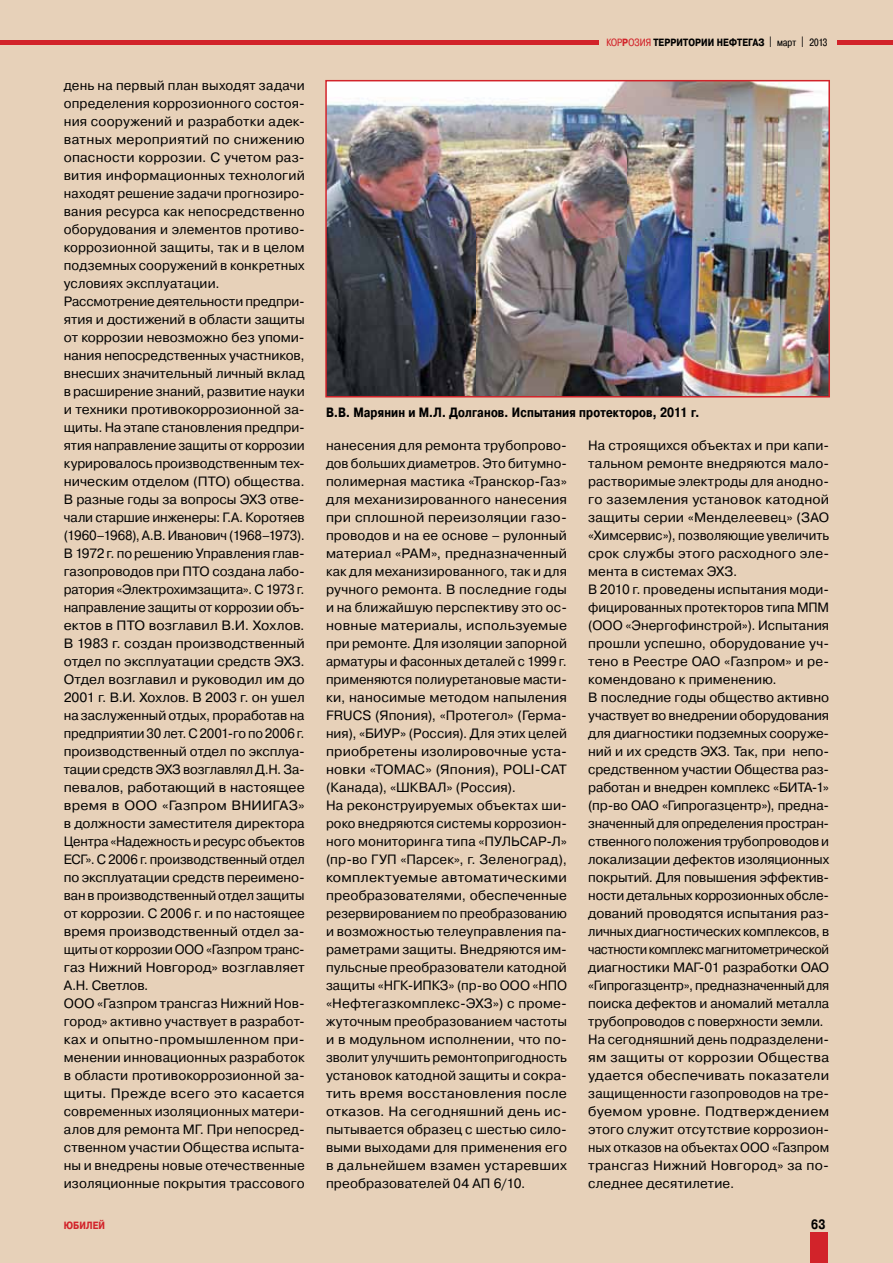
<style>
.page{position:relative;width:893px;height:1263px;background:#e7d1b9}
.page>*{position:absolute;margin:0;border:0;box-sizing:border-box;transform-origin:0 0}
.t1{font:13.5px/18px "Pragmatica C";letter-spacing:.005em;color:#000}
.t2{font:700 13.5px "Pragmatica Cond C";letter-spacing:.01em;color:#000}
.t3{font:700 10.5px "Pragmatica Cond C";letter-spacing:.015em;color:#000}
.t4{font:700 10.5px "Pragmatica Cond C";letter-spacing:.01em;color:#d2232a}
.s1{font-weight:400;color:#d2232a}
.s2{color:#d2232a}
.s3{font-family:"Pragmatica Light C";font-weight:400;font-size:15px}
.s4{font-weight:400}
</style>
<div class="page">
<div style="left:810px;top:1232px;width:17px;height:31px;background:#d2232a"></div>
<hr style="left:838px;top:40px;width:55px;height:4px;background:#d2232a">
<hr style="left:0;top:40px;width:599px;height:4px;background:#d2232a">
<img style="left:325px;top:80px;width:505px;height:317px">
<p class="t1" style="left:64px;top:76px;width:242px">день на первый план выходят задачи определения коррозионного состоя&shy;ния сооружений и разработки адек&shy;ватных мероприятий по снижению опасности коррозии. С учетом раз&shy;вития информационных технологий находят решение задачи прогнозиро&shy;вания ресурса как непосредственно оборудования и элементов противо&shy;коррозионной защиты, так и в целом подземных сооружений в конкретных условиях эксплуатации.<br>Рассмотрение деятельности предпри&shy;ятия и достижений в области защиты от коррозии невозможно без упоми&shy;нания непосредственных участников, внесших значительный личный вклад в расширение знаний, развитие науки и техники противокоррозионной за&shy;щиты. На этапе становления предпри&shy;ятия направление защиты от коррозии курировалось производственным тех&shy;ническим отделом (ПТО) общества.<br>В разные годы за вопросы ЭХЗ отве&shy;чали старшие инженеры: Г.А. Коротяев (1960–1968), А.В. Иванович (1968–1973).<br>В 1972 г. по решению Управления глав&shy;газопроводов при ПТО создана лабо&shy;ратория «Электрохимзащита». С 1973 г. направление защиты от коррозии объ&shy;ектов в ПТО возглавил В.И. Хохлов.<br>В 1983 г. создан производственный отдел по эксплуатации средств ЭХЗ.<br>Отдел возглавил и руководил им до 2001 г. В.И. Хохлов. В 2003 г. он ушел на заслуженный отдых, проработав на предприятии 30 лет. С 2001-го по 2006 г. производственный отдел по эксплуа&shy;тации средств ЭХЗ возглавлял Д.Н. За&shy;певалов, работающий в настоящее время в ООО «Газпром ВНИИГАЗ» в должности заместителя директора Центра «Надежность и ресурс объектов ЕСГ». С 2006 г. производственный отдел по эксплуатации средств переимено&shy;ван в производственный отдел защиты от коррозии. С 2006 г. и по настоящее время производственный отдел за&shy;щиты от коррозии ООО «Газпром транс&shy;газ Нижний Новгород» возглавляет А.Н. Светлов.<br>ООО «Газпром трансгаз Нижний Нов&shy;город» активно участвует в разработ&shy;ках и опытно-промышленном при&shy;менении инновационных разработок в области противокоррозионной за&shy;щиты. Прежде всего это касается современных изоляционных матери&shy;алов для ремонта МГ. При непосред&shy;ственном участии Общества испыта&shy;ны и внедрены новые отечественные изоляционные покрытия трассового</p>
<p class="t4" style="left:64px;top:1219px;width:43px">ЮБИЛЕЙ</p>
<p class="t3" style="left:606px;top:36px;width:223px"><span class="s1">КОР</span><span class="s2">Р</span><span class="s1">ОЗИЯ</span> ТЕРРИТОРИИ НЕФТЕГАЗ <span class="s3">І</span> <span class="s4">март</span> <span class="s3">І</span> <span class="s4">2013</span></p>
<p class="t2" style="left:326px;top:405px;width:375px">В.В. Марянин и М.Л. Долганов. Испытания протекторов, 2011 г.</p>
<p class="t1" style="left:326px;top:436px;width:242px">нанесения для ремонта трубопрово&shy;дов больших диаметров. Это битумно&shy;полимерная мастика «Транскор-Газ» для механизированного нанесения при сплошной переизоляции газо&shy;проводов и на ее основе – рулонный материал «РАМ», предназначенный как для механизированного, так и для ручного ремонта. В последние годы и на ближайшую перспективу это ос&shy;новные материалы, используемые при ремонте. Для изоляции запорной арматуры и фасонных деталей с 1999 г. применяются полиуретановые масти&shy;ки, наносимые методом напыления FRUCS (Япония), «Протегол» (Герма&shy;ния), «БИУР» (Россия). Для этих целей приобретены изолировочные уста&shy;новки «ТОМАС» (Япония), POLI-CAT (Канада), «ШКВАЛ» (Россия).<br>На реконструируемых объектах ши&shy;роко внедряются системы коррозион&shy;ного мониторинга типа «ПУЛЬСАР-Л» (пр-во ГУП «Парсек», г. Зеленоград), комплектуемые автоматическими преобразователями, обеспеченные резервированием по преобразованию и возможностью телеуправления па&shy;раметрами защиты. Внедряются им&shy;пульсные преобразователи катодной защиты «НГК-ИПКЗ» (пр-во ООО «НПО «Нефтегазкомплекс-ЭХЗ») с проме&shy;жуточным преобразованием частоты и в модульном исполнении, что по&shy;зволит улучшить ремонтопригодность установок катодной защиты и сокра&shy;тить время восстановления после отказов. На сегодняшний день ис&shy;пытывается образец с шестью сило&shy;выми выходами для применения его в дальнейшем взамен устаревших преобразователей 04 АП 6/10.</p>
<p class="t1" style="left:588px;top:436px;width:242px">На строящихся объектах и при капи&shy;тальном ремонте внедряются мало&shy;растворимые электроды для анодно&shy;го заземления установок катодной защиты серии «Менделеевец» (ЗАО «Химсервис»), позволяющие увеличить срок службы этого расходного эле&shy;мента в системах ЭХЗ.<br>В 2010 г. проведены испытания моди&shy;фицированных протекторов типа МПМ (ООО «Энергофинстрой»). Испытания прошли успешно, оборудование уч&shy;тено в Реестре ОАО «Газпром» и ре&shy;комендовано к применению.<br>В последние годы общество активно участвует во внедрении оборудования для диагностики подземных сооруже&shy;ний и их средств ЭХЗ. Так, при непо&shy;средственном участии Общества раз&shy;работан и внедрен комплекс «БИТА-1» (пр-во ОАО «Гипрогазцентр»), предна&shy;значенный для определения простран&shy;ственного положения трубопроводов и локализации дефектов изоляционных покрытий. Для повышения эффектив&shy;ности детальных коррозионных обсле&shy;дований проводятся испытания раз&shy;личных диагностических комплексов, в частности комплекс магнитометрической диагностики МАГ-01 разработки ОАО «Гипрогазцентр», предназначенный для поиска дефектов и аномалий металла трубопроводов с поверхности земли.<br>На сегодняшний день подразделени&shy;ям защиты от коррозии Общества удается обеспечивать показатели защищенности газопроводов на тре&shy;буемом уровне. Подтверждением этого служит отсутствие коррозион&shy;ных отказов на объектах ООО «Газпром трансгаз Нижний Новгород» за по&shy;следнее десятилетие.</p>
<p class="t2" style="left:811px;top:1216px;width:16px">63</p>
</div>
